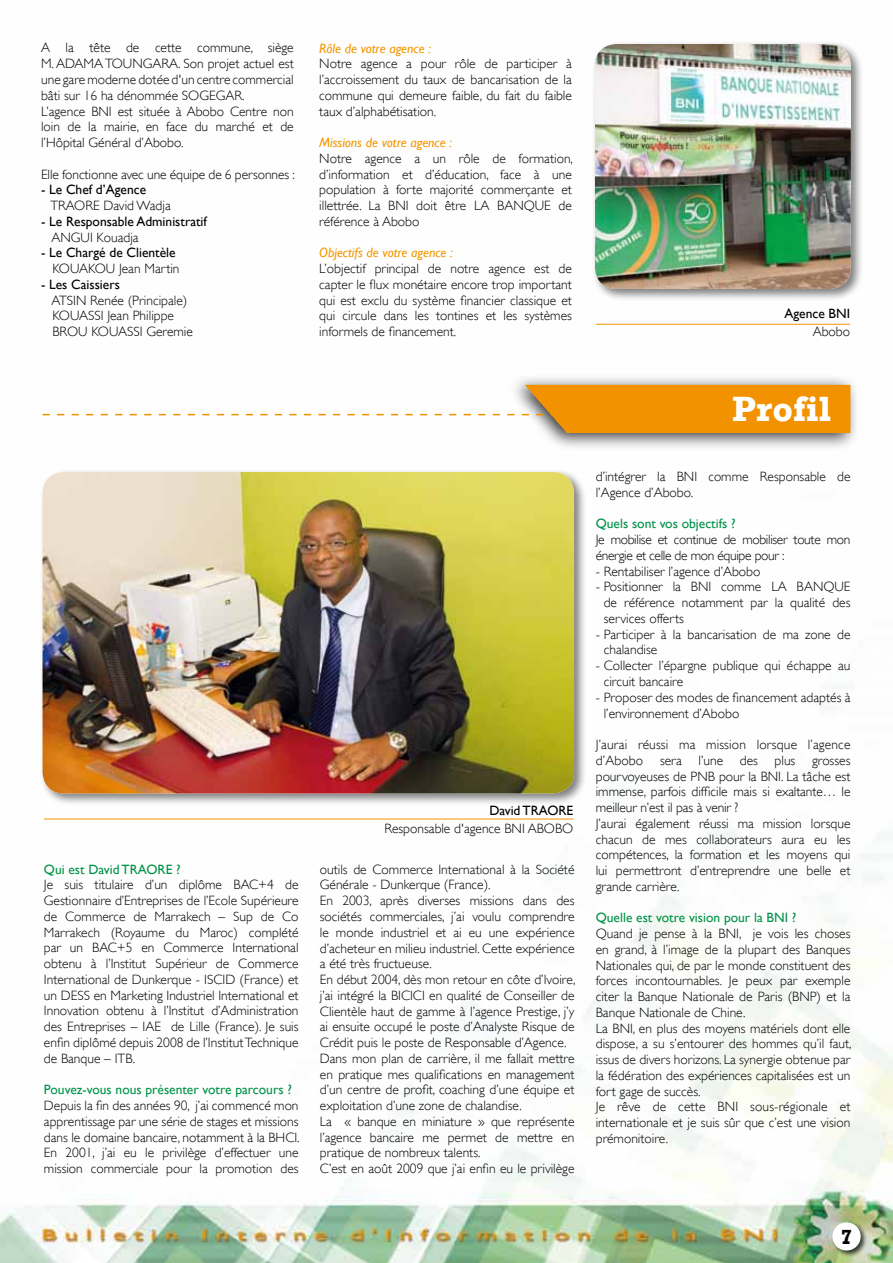
<style>
.page{position:relative;width:893px;height:1263px;background:#fff}
.page>*{position:absolute;margin:0;border:0;box-sizing:border-box;transform-origin:0 0}
.t1{font:700 36px "Rockwell";color:#fff}
.t2{font:700 21px "Rockwell";color:#000}
.t3{font:300 13.5px/15.8px "Gill Sans";color:#000}
.t4{font:13.5px "Gill Sans";color:#009347}
.t5{font:13.5px "Gill Sans";color:#000}
.t6{font:300 13.5px/15.8px "Gill Sans";letter-spacing:-.025em;color:#000}
.t7{font:italic 13.5px "Gill Sans";color:#f49600}
</style>
<div class="page">
<img style="left:0;top:323px;width:893px;height:940px">
<div style="left:831px;top:1220px;width:37px;height:38px;background:#000;opacity:.75"></div>
<div style="left:832px;top:1222px;width:29px;height:28px;background:#fff;border-radius:50%"></div>
<div style="left:505px;top:374px;width:352px;height:76px;background:#000;opacity:.75"></div>
<svg style="left:43px;top:385px;width:807px;height:48px"></svg>
<div style="left:39px;top:468px;width:548px;height:338px;background:#000;opacity:.5"></div>
<img style="left:43px;top:472px;width:531px;height:321px">
<hr style="left:44px;top:819px;width:529px;height:1px;background:#f39200">
<div style="left:591px;top:40px;width:272px;height:262px;background:#000;opacity:.5"></div>
<img style="left:595px;top:44px;width:256px;height:245px">
<hr style="left:596px;top:324px;width:254px;height:1px;background:#f39200">
<p class="t3" style="left:41px;top:40px;width:254px">A la tête de cette commune, siège M. ADAMA TOUNGARA. Son projet actuel est une gare moderne dotée d'un centre commercial bâti sur 16 ha dénommée SOGEGAR.<br>L’agence BNI est située à Abobo Centre non loin de la mairie, en face du marché et de l’Hôpital Général d’Abobo.</p>
<p class="t3" style="left:41px;top:166px;width:255px">Elle fonctionne avec une équipe de 6 personnes :</p>
<p class="t5" style="left:41px;top:182px;width:107px">- Le Chef d’Agence</p>
<p class="t3" style="left:50px;top:198px;width:122px">TRAORE David Wadja</p>
<p class="t5" style="left:41px;top:213px;width:167px">- Le Responsable Administratif</p>
<p class="t3" style="left:52px;top:229px;width:89px">ANGUI Kouadja</p>
<p class="t5" style="left:41px;top:245px;width:136px">- Le Chargé de Clientèle</p>
<p class="t3" style="left:52px;top:261px;width:129px">KOUAKOU Jean Martin</p>
<p class="t5" style="left:41px;top:276px;width:80px">- Les Caissiers</p>
<p class="t3" style="left:52px;top:292px;width:143px">ATSIN Renée (Principale)<br>KOUASSI Jean Philippe<br>BROU KOUASSI Geremie</p>
<p class="t7" style="left:319px;top:40px;width:113px">Rôle de votre agence :</p>
<p class="t3" style="left:319px;top:56px;width:254px;text-align:justify">Notre agence a pour rôle de participer à l’accroissement du taux de bancarisation de la commune qui demeure faible, du fait du faible taux d’alphabétisation.</p>
<p class="t7" style="left:319px;top:135px;width:134px">Missions de votre agence :</p>
<p class="t3" style="left:319px;top:150px;width:255px;text-align:justify">Notre agence a un rôle de formation, d’information et d’éducation, face à une population à forte majorité commerçante et illettrée. La BNI doit être LA BANQUE de référence à Abobo</p>
<p class="t7" style="left:319px;top:245px;width:135px">Objectifs de votre agence :</p>
<p class="t3" style="left:319px;top:261px;width:254px;text-align:justify">L’objectif principal de notre agence est de capter le flux monétaire encore trop important qui est exclu du système financier classique et qui circule dans les tontines et les systèmes informels de financement.</p>
<p class="t5" style="left:784px;top:306px;width:67px">Agence BNI</p>
<p class="t3" style="left:813px;top:324px;width:39px">Abobo</p>
<p class="t4" style="left:44px;top:861px;width:138px">Qui est David TRAORE ?</p>
<p class="t3" style="left:44px;top:877px;width:256px;text-align:justify">Je suis titulaire d’un diplôme BAC+4 de Gestionnaire d’Entreprises de l’Ecole Supérieure de Commerce de Marrakech – Sup de Co Marrakech (Royaume du Maroc) complété par un BAC+5 en Commerce International obtenu à l’Institut Supérieur de Commerce International de Dunkerque - ISCID (France) et un DESS en Marketing Industriel International et Innovation obtenu à l’Institut d’Administration des Entreprises – IAE de Lille (France). Je suis enfin diplômé depuis 2008 de l’Institut Technique de Banque – ITB.</p>
<p class="t4" style="left:44px;top:1082px;width:249px">Pouvez-vous nous présenter votre parcours ?</p>
<p class="t3" style="left:44px;top:1097px;width:257px;text-align:justify">Depuis la fin des années 90, j’ai commencé mon apprentissage par une série de stages et missions dans le domaine bancaire, notamment à la BHCI.<br>En 2001, j’ai eu le privilège d’effectuer une mission commerciale pour la promotion des</p>
<p class="t5" style="left:489px;top:803px;width:86px">David TRAORE</p>
<p class="t3" style="left:384px;top:821px;width:191px">Responsable d'agence BNI ABOBO</p>
<p class="t3" style="left:320px;top:861px;width:257px">outils de Commerce International à la Société Générale - Dunkerque (France).<br>En 2003, après diverses missions dans des sociétés commerciales, j’ai voulu comprendre le monde industriel et ai eu une expérience d’acheteur en milieu industriel. Cette expérience a été très fructueuse.<br>En début 2004, dès mon retour en côte d’Ivoire, j’ai intégré la BICICI en qualité de Conseiller de Clientèle haut de gamme à l’agence Prestige, j’y ai ensuite occupé le poste d’Analyste Risque de Crédit puis le poste de Responsable d’Agence.<br>Dans mon plan de carrière, il me fallait mettre en pratique mes qualifications en management d’un centre de profit, coaching d’une équipe et exploitation d’une zone de chalandise.<br>La « banque en miniature » que représente l’agence bancaire me permet de mettre en pratique de nombreux talents.<br>C’est en août 2009 que j’ai enfin eu le privilège</p>
<h1 class="t1" style="left:732px;top:387px;width:101px">Profil</h1>
<p class="t3" style="left:596px;top:469px;width:256px">d’intégrer la BNI comme Responsable de l’Agence d’Abobo.</p>
<p class="t4" style="left:596px;top:516px;width:141px">Quels sont vos objectifs ?</p>
<p class="t6" style="left:596px;top:532px;width:256px">Je mobilise et continue de mobiliser toute mon énergie et celle de mon équipe pour :</p>
<p class="t3" style="left:596px;top:563px;width:166px">- Rentabiliser l’agence d’Abobo</p>
<p class="t3" style="left:604px;top:579px;width:248px;text-align:justify;text-indent:-8px">- Positionner la BNI comme LA BANQUE de référence notamment par la qualité des services offerts</p>
<p class="t3" style="left:604px;top:626px;width:248px;text-indent:-8px">- Participer à la bancarisation de ma zone de chalandise</p>
<p class="t3" style="left:604px;top:658px;width:248px;text-indent:-8px">- Collecter l’épargne publique qui échappe au circuit bancaire</p>
<p class="t3" style="left:604px;top:689px;width:248px;text-indent:-8px">- Proposer des modes de financement adaptés à l’environnement d’Abobo</p>
<p class="t3" style="left:596px;top:737px;width:256px">J’aurai réussi ma mission lorsque l’agence d’Abobo sera l’une des plus grosses pourvoyeuses de PNB pour la BNI. La tâche est immense, parfois difficile mais si exaltante… le meilleur n’est il pas à venir ?<br>J’aurai également réussi ma mission lorsque chacun de mes collaborateurs aura eu les compétences, la formation et les moyens qui lui permettront d’entreprendre une belle et grande carrière.</p>
<p class="t4" style="left:596px;top:910px;width:202px">Quelle est votre vision pour la BNI ?</p>
<p class="t3" style="left:596px;top:926px;width:257px">Quand je pense à la BNI, je vois les choses en grand, à l’image de la plupart des Banques Nationales qui, de par le monde constituent des forces incontournables. Je peux par exemple citer la Banque Nationale de Paris (BNP) et la Banque Nationale de Chine.<br>La BNI, en plus des moyens matériels dont elle dispose, a su s’entourer des hommes qu’il faut, issus de divers horizons. La synergie obtenue par la fédération des expériences capitalisées est un fort gage de succès.<br>Je rêve de cette BNI sous-régionale et internationale et je suis sûr que c’est une vision prémonitoire.</p>
<h2 class="t2" style="left:841px;top:1224px;width:13px">7</h2>
</div>
